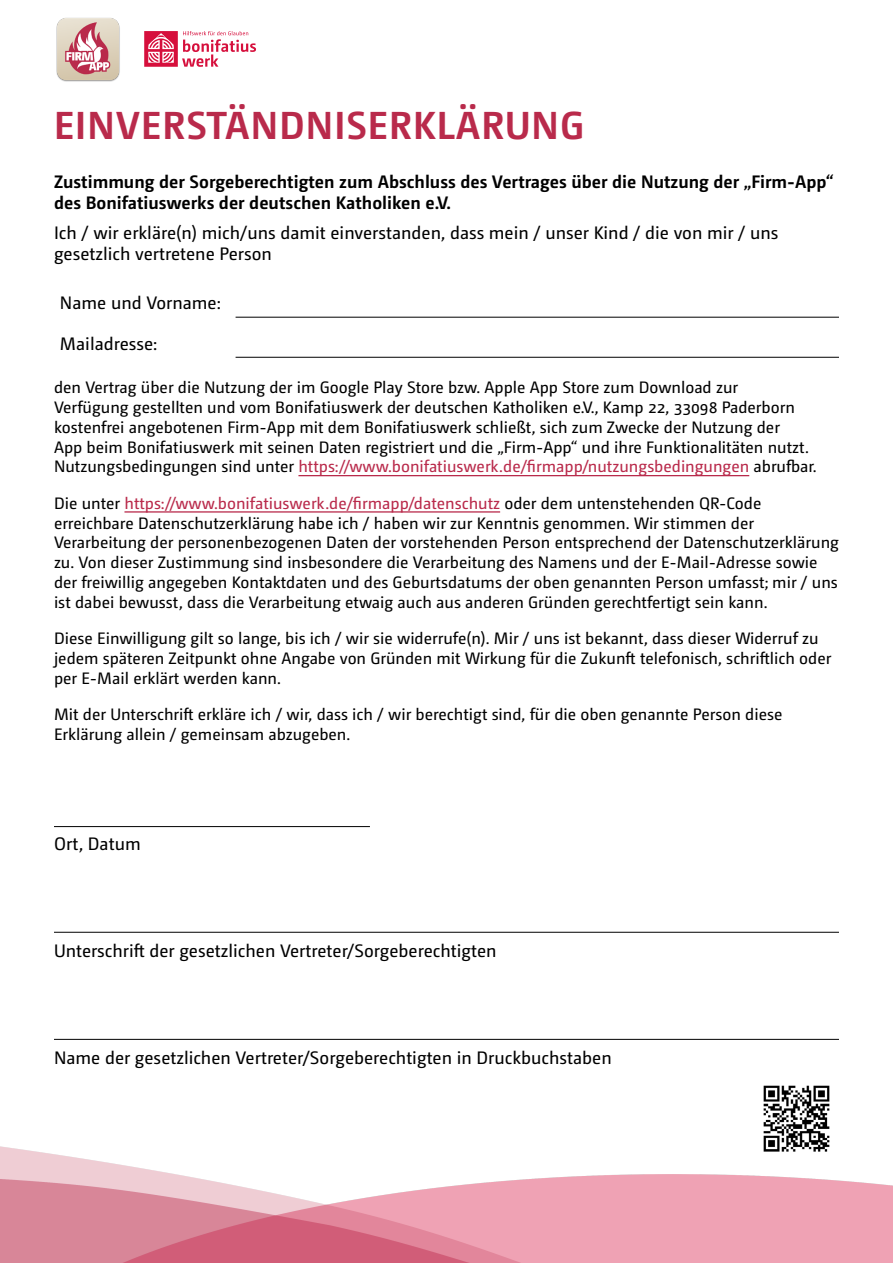
<style>
.page{position:relative;width:893px;height:1263px;background:#fff}
.page>*{position:absolute;margin:0;border:0;box-sizing:border-box;transform-origin:0 0}
.t1{font:700 39px "Camingo Dos Pro";letter-spacing:.025em;color:#b92a4b}
.t2{font:18px/21.6px "Camingo Dos Pro";color:#000}
.t3{font:700 18px/21.6px "Camingo Dos Pro";color:#000}
.t4{font:16.5px/19.8px "Camingo Dos Pro";color:#000}
.s1{color:#b92a4b}
</style>
<div class="page">
<img style="left:0;top:1146px;width:893px;height:117px">
<svg style="left:144px;top:31px;width:112px;height:36px"></svg>
<img style="left:56px;top:17px;width:64px;height:65px">
<hr style="left:298px;top:475px;width:451px;height:1px;background:#b92a4b">
<hr style="left:124px;top:511px;width:376px;height:2px;background:#b92a4b">
<hr style="left:54px;top:826px;width:316px;height:1px;background:#000">
<hr style="left:54px;top:932px;width:785px;height:1px;background:#000">
<hr style="left:54px;top:1039px;width:785px;height:1px;background:#000">
<hr style="left:236px;top:317px;width:603px;height:1px;background:#000">
<hr style="left:236px;top:357px;width:603px;height:1px;background:#000">
<img style="left:754px;top:1085px;width:85px;height:76px">
<h1 class="t1" style="left:54px;top:102px;width:532px">EINVERSTÄNDNISERKLÄRUNG</h1>
<p class="t3" style="left:54px;top:171px;width:781px">Zustimmung der Sorgeberechtigten zum Abschluss des Vertrages über die Nutzung der „Firm-App“ des Bonifatiuswerks der deutschen Katholiken e.V.</p>
<p class="t2" style="left:54px;top:221px;width:726px">Ich / wir erkläre(n) mich/uns damit einverstanden, dass mein / unser Kind / die von mir / uns gesetzlich vertretene Person</p>
<p class="t2" style="left:60px;top:292px;width:162px">Name und Vorname:</p>
<p class="t2" style="left:60px;top:332px;width:98px">Mailadresse:</p>
<p class="t4" style="left:54px;top:377px;width:764px">den Vertrag über die Nutzung der im Google Play Store bzw. Apple App Store zum Download zur Verfügung gestellten und vom Bonifatiuswerk der deutschen Katholiken e.V., Kamp 22, 33098 Paderborn kostenfrei angebotenen Firm-App mit dem Bonifatiuswerk schließt, sich zum Zwecke der Nutzung der<br>App beim Bonifatiuswerk mit seinen Daten registriert und die „Firm-App“ und ihre Funktionalitäten nutzt.<br>Nutzungsbedingungen sind unter <span class="s1">https://www.bonifatiuswerk.de/firmapp/nutzungsbedingungen</span> abrufbar.</p>
<p class="t4" style="left:54px;top:493px;width:786px">Die unter <span class="s1">https://www.bonifatiuswerk.de/firmapp/datenschutz</span> oder dem untenstehenden QR-Code erreichbare Datenschutzerklärung habe ich / haben wir zur Kenntnis genommen. Wir stimmen der Verarbeitung der personenbezogenen Daten der vorstehenden Person entsprechend der Datenschutzerklärung zu. Von dieser Zustimmung sind insbesondere die Verarbeitung des Namens und der E-Mail-Adresse sowie der freiwillig angegeben Kontaktdaten und des Geburtsdatums der oben genannten Person umfasst; mir / uns ist dabei bewusst, dass die Verarbeitung etwaig auch aus anderen Gründen gerechtfertigt sein kann.</p>
<p class="t4" style="left:54px;top:628px;width:779px">Diese Einwilligung gilt so lange, bis ich / wir sie widerrufe(n). Mir / uns ist bekannt, dass dieser Widerruf zu jedem späteren Zeitpunkt ohne Angabe von Gründen mit Wirkung für die Zukunft telefonisch, schriftlich oder per E-Mail erklärt werden kann.</p>
<p class="t4" style="left:54px;top:704px;width:730px">Mit der Unterschrift erkläre ich / wir, dass ich / wir berechtigt sind, für die oben genannte Person diese<br>Erklärung allein / gemeinsam abzugeben.</p>
<p class="t2" style="left:54px;top:833px;width:88px">Ort, Datum</p>
<p class="t2" style="left:54px;top:940px;width:444px">Unterschrift der gesetzlichen Vertreter/Sorgeberechtigten</p>
<p class="t2" style="left:54px;top:1047px;width:559px">Name der gesetzlichen Vertreter/Sorgeberechtigten in Druckbuchstaben</p>
</div>
